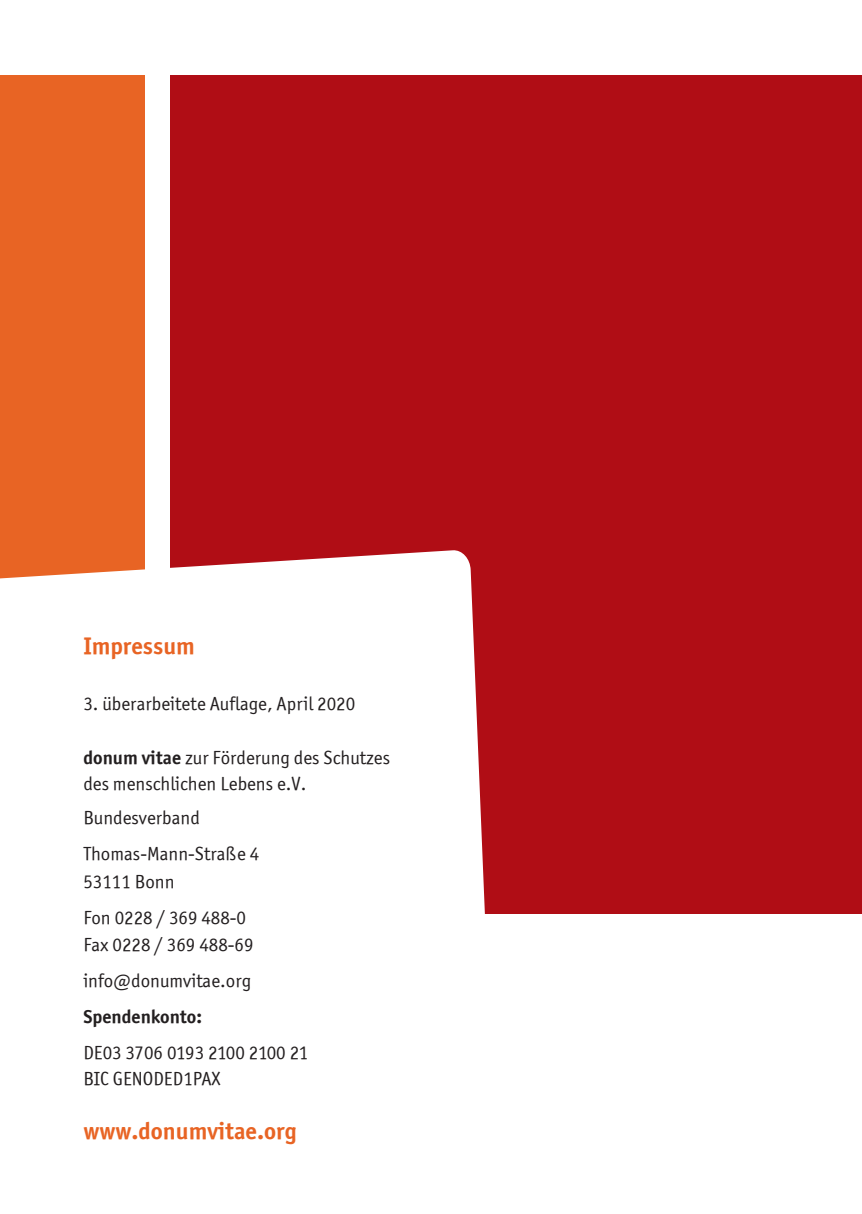
<style>
.page{position:relative;width:862px;height:1214px;background:#fff}
.page>*{position:absolute;margin:0;border:0;box-sizing:border-box;transform-origin:0 0}
.t1{font:24px "Officina Sans ITCTT Bold";color:#e86424}
.t2{font:19px/36px "Officina Sans ITCTT Book";color:#231f20}
.t3{font:19px "Officina Sans ITCTT Bold";color:#231f20}
.s1{font-family:"Officina Sans ITCTT Bold"}
</style>
<div class="page">
<div style="left:171px;top:75px;width:691px;height:838px;background:#b00d15"></div>
<div style="left:0;top:75px;width:144px;height:707px;background:#e86424"></div>
<div style="left:0;top:549px;width:492px;height:365px;background:#fff"></div>
<p class="t1" style="left:83px;top:630px;width:113px">Impressum</p>
<p class="t2" style="left:83px;top:685px;width:273px">3. überarbeitete Auflage, April 2020</p>
<p class="t2" style="left:83px;top:744px;width:308px;line-height:26px"><span class="s1">donum vitae</span> zur Förderung des Schutzes des menschlichen Lebens e.V.</p>
<p class="t2" style="left:83px;top:799px;width:177px">Bundesverband<br>Thomas-Mann-Straße 4</p>
<p class="t2" style="left:83px;top:863px;width:164px">53111 Bonn<br>Fon 0228 / 369 488-0</p>
<p class="t2" style="left:83px;top:925px;width:172px">Fax 0228 / 369 488-69 info@donumvitae.org</p>
<p class="t3" style="left:83px;top:1004px;width:120px">Spendenkonto:</p>
<p class="t2" style="left:83px;top:1038px;width:226px;line-height:26px">DE03 3706 0193 2100 2100 21<br>BIC GENODED1PAX</p>
<p class="t1" style="left:83px;top:1115px;width:215px">www.donumvitae.org</p>
</div>
